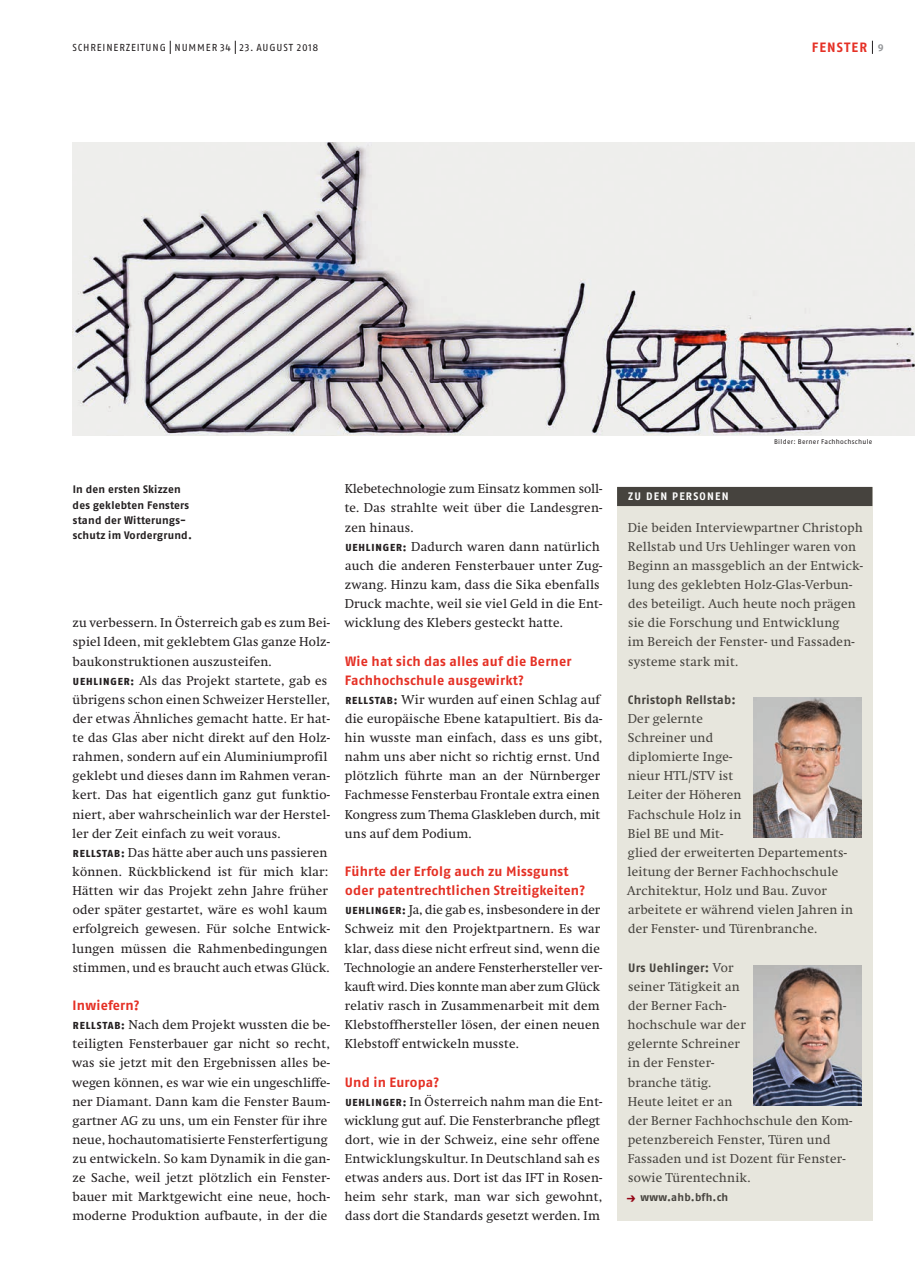
<style>
.page{position:relative;width:915px;height:1263px;background:#fff}
.page>*{position:absolute;margin:0;border:0;box-sizing:border-box;transform-origin:0 0}
.t1{font:700 13.5px/19.2px "Fago OT";letter-spacing:.02em;color:#e53025}
.t2{font:700 13.5px "Fago OT";letter-spacing:.085em;color:#e53025}
.t3{font:12.75px/19.2px "Swift";letter-spacing:.02em;color:#231f20}
.t4{font:12.75px/19.2px "Swift";letter-spacing:.02em;color:#46433e}
.t5{font:700 12.15px "Fago OT";letter-spacing:.02em;color:#46433e}
.t6{font:700 10.8px/15.3px "Fago OT";letter-spacing:.02em;color:#231f20}
.t7{font:700 10.8px "Fago OT";letter-spacing:.02em;color:#46433e}
.t8{font:700 10.8px "Fago OT";letter-spacing:.11em;color:#fff}
.t9{font:10.2px "Fago OT";letter-spacing:.085em;color:#231f20}
.t10{font:6.75px "Fago OT";letter-spacing:.045em;color:#231f20}
.s1{font-size:10.2px;color:#939598}
.s2{font-family:"Fago OT";font-weight:800;font-size:10.2px}
.s3{font-family:"Swift";font-weight:400;font-size:12.75px}
.s4{font-size:12px;color:#940415}
</style>
<div class="page">
<svg style="left:871px;top:41px;width:1px;height:13px"></svg>
<svg style="left:170px;top:41px;width:1px;height:13px"></svg>
<svg style="left:235px;top:41px;width:1px;height:13px"></svg>
<img style="left:72px;top:142px;width:842px;height:294px">
<div style="left:617px;top:487px;width:255px;height:733px;background:#e7e6dd"></div>
<div style="left:617px;top:487px;width:255px;height:19px;background:#46433e"></div>
<img style="left:753px;top:697px;width:108px;height:141px">
<img style="left:753px;top:965px;width:108px;height:141px">
<p class="t9" style="left:72px;top:41px;width:198px">SCHREINERZEITUNG NUMMER 34 23. August</p>
<p class="t9" style="left:297px;top:41px;width:23px">2018</p>
<p class="t2" style="left:811px;top:39px;width:73px">Fenster <span class="s1">9</span></p>
<p class="t6" style="left:73px;top:482px;width:121px">In den ersten Skizzen des geklebten Fensters stand der Witterungs&shy;schutz im Vordergrund.</p>
<p class="t3" style="left:72px;top:613px;width:259px">zu verbessern. In Österreich gab es zum Bei&shy;spiel Ideen, mit geklebtem Glas ganze Holz&shy;baukonstruktionen auszusteifen.<br><span class="s2">UEHLINGER:</span> Als das Projekt startete, gab es übrigens schon einen Schweizer Hersteller, der etwas Ähnliches gemacht hatte. Er hat&shy;te das Glas aber nicht direkt auf den Holz&shy;rahmen, sondern auf ein Aluminiumprofil geklebt und dieses dann im Rahmen veran&shy;kert. Das hat eigentlich ganz gut funktio&shy;niert, aber wahrscheinlich war der Herstel&shy;ler der Zeit einfach zu weit voraus.<br><span class="s2">RELLSTAB:</span> Das hätte aber auch uns passieren können. Rückblickend ist für mich klar:<br>Hätten wir das Projekt zehn Jahre früher oder später gestartet, wäre es wohl kaum erfolgreich gewesen. Für solche Entwick&shy;lungen müssen die Rahmenbedingungen stimmen, und es braucht auch etwas Glück.</p>
<p class="t1" style="left:73px;top:996px;width:69px">Inwiefern?</p>
<p class="t3" style="left:72px;top:1015px;width:259px"><span class="s2">RELLSTAB:</span> Nach dem Projekt wussten die be&shy;teiligten Fensterbauer gar nicht so recht, was sie jetzt mit den Ergebnissen alles be&shy;wegen können, es war wie ein ungeschliffe&shy;ner Diamant. Dann kam die Fenster Baum&shy;gartner AG zu uns, um ein Fenster für ihre neue, hochautomatisierte Fensterfertigung zu entwickeln. So kam Dynamik in die gan&shy;ze Sache, weil jetzt plötzlich ein Fenster&shy;bauer mit Marktgewicht eine neue, hoch&shy;moderne Produktion aufbaute, in der die</p>
<p class="t3" style="left:344px;top:479px;width:259px">Klebetechnologie zum Einsatz kommen soll&shy;te. Das strahlte weit über die Landesgren&shy;zen hinaus.<br><span class="s2">UEHLINGER:</span> Dadurch waren dann natürlich auch die anderen Fensterbauer unter Zug&shy;zwang. Hinzu kam, dass die Sika ebenfalls Druck machte, weil sie viel Geld in die Ent&shy;wicklung des Klebers gesteckt hatte.</p>
<p class="t1" style="left:345px;top:651px;width:228px">Wie hat sich das alles auf die Berner<br>Fachhochschule ausgewirkt?</p>
<p class="t3" style="left:344px;top:690px;width:259px"><span class="s2">RELLSTAB:</span> Wir wurden auf einen Schlag auf die europäische Ebene katapultiert. Bis da&shy;hin wusste man einfach, dass es uns gibt, nahm uns aber nicht so richtig ernst. Und plötzlich führte man an der Nürnberger Fachmesse Fensterbau Frontale extra einen Kongress zum Thema Glaskleben durch, mit uns auf dem Podium.</p>
<p class="t1" style="left:345px;top:862px;width:242px">Führte der Erfolg auch zu Missgunst oder patentrechtlichen Streitigkeiten?</p>
<p class="t3" style="left:344px;top:900px;width:259px"><span class="s2">UEHLINGER:</span> Ja, die gab es, insbesondere in der Schweiz mit den Projektpartnern. Es war klar, dass diese nicht erfreut sind, wenn die Technologie an andere Fensterhersteller ver&shy;kauft wird. Dies konnte man aber zum Glück relativ rasch in Zusammenarbeit mit dem Klebstoffhersteller lösen, der einen neuen Klebstoff entwickeln musste.</p>
<p class="t1" style="left:345px;top:1072px;width:96px">Und in Europa?</p>
<p class="t3" style="left:344px;top:1092px;width:259px"><span class="s2">UEHLINGER:</span> In Österreich nahm man die Ent&shy;wicklung gut auf. Die Fensterbranche pflegt dort, wie in der Schweiz, eine sehr offene Entwicklungskultur. In Deutschland sah es etwas anders aus. Dort ist das IFT in Rosen&shy;heim sehr stark, man war sich gewohnt, dass dort die Standards gesetzt werden. Im</p>
<p class="t10" style="left:773px;top:438px;width:100px">Bilder: Berner Fachhochschule</p>
<p class="t8" style="left:628px;top:490px;width:59px">ZU DEN PERS</p>
<p class="t8" style="left:699px;top:490px;width:16px">ONEN</p>
<p class="t4" style="left:627px;top:518px;width:237px">Die beiden Interviewpartner Christoph Rellstab und Urs Uehlinger waren von Beginn an massgeblich an der Entwick&shy;lung des geklebten Holz-Glas-Verbun&shy;des beteiligt. Auch heute noch prägen sie die Forschung und Entwicklung<br>im Bereich der Fenster- und Fassaden&shy;systeme stark mit.</p>
<p class="t5" style="left:627px;top:692px;width:109px">Christoph Rellstab:</p>
<p class="t4" style="left:627px;top:709px;width:227px">Der gelernte<br>Schreiner und<br>diplomierte Inge-<br>nieur HTL/STV ist<br>Leiter der Höheren<br>Fachschule Holz in<br>Biel BE und Mit-<br>glied der erweiterten Departements&shy;leitung der Berner Fachhochschule<br>Architektur, Holz und Bau. Zuvor arbeitete er während vielen Jahren in der Fenster- und Türenbranche.</p>
<p class="t5" style="left:628px;top:960px;width:107px">Urs Uehlinger: <span class="s3">Vor</span></p>
<p class="t4" style="left:627px;top:977px;width:226px">seiner Tätigkeit an<br>der Berner Fach-<br>hochschule war der<br>gelernte Schreiner<br>in der Fenster-<br>branche tätig.<br>Heute leitet er an<br>der Berner Fachhochschule den Kom&shy;petenzbereich Fenster, Türen und<br>Fassaden und ist Dozent für Fenster&shy;sowie Türentechnik.</p>
<p class="t7" style="left:626px;top:1191px;width:104px"><span class="s4">→</span> www.ahb.bfh.ch</p>
</div>
